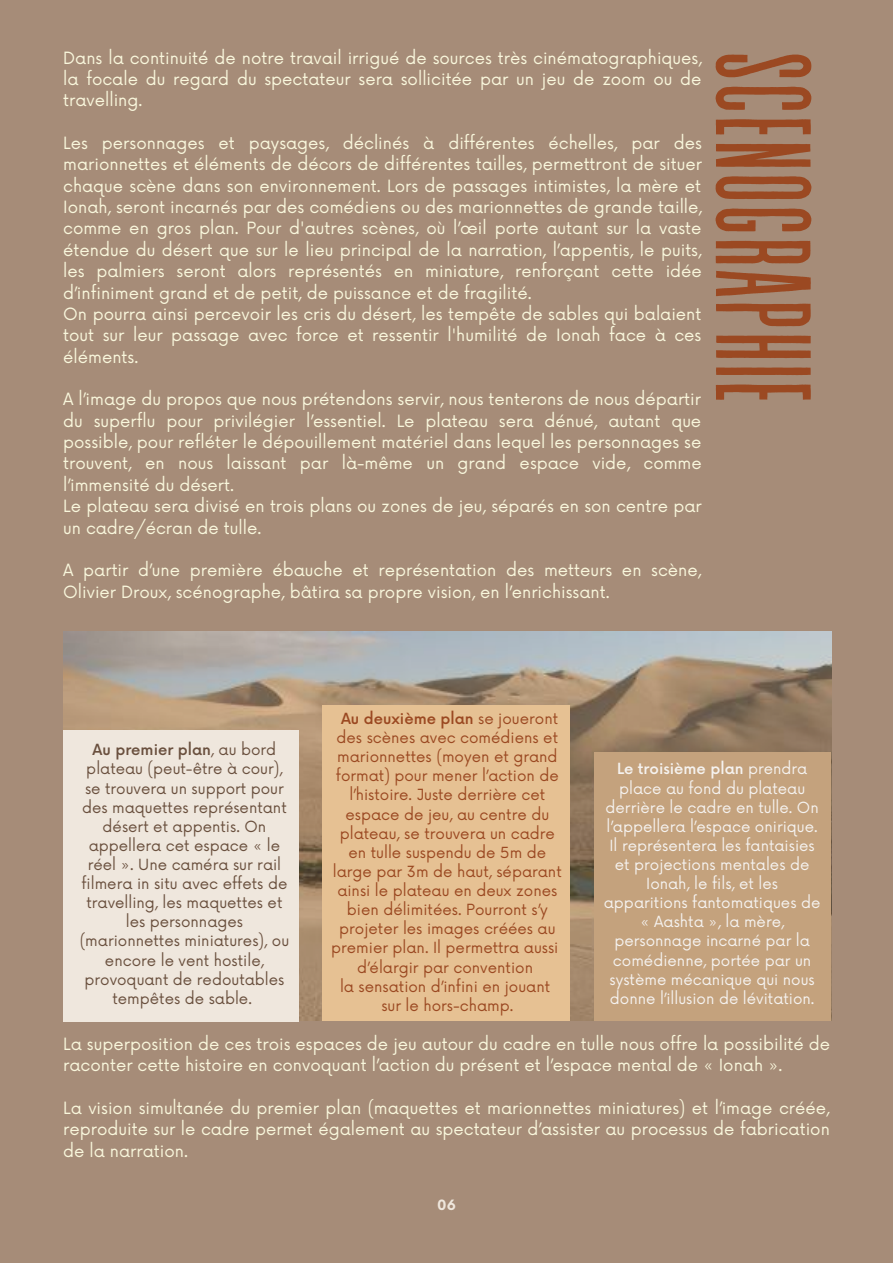
<style>
.page{position:relative;width:893px;height:1264px;background:#fff}
.page>*{position:absolute;margin:0;border:0;box-sizing:border-box;transform-origin:0 0}
.t1{font:135px "Revive 80 Tall";color:#9b4922}
.t2{font:16.5px/21.3px "Now";color:#f9f7dc}
.t3{font:15px/19px "Now";color:#9b4922;text-align:center}
.t4{font:15px/19px "Now";color:#6a503e;text-align:center}
.t5{font:15px/19px "Now";color:#f5f2ef;text-align:center}
.t6{font:700 13.8px "Now";color:#efe7dd}
.s1{font-weight:500}
</style>
<div class="page">
<div style="left:0;top:0;width:892px;height:1262px;background:#a68c78"></div>
<img style="left:63px;top:631px;width:768px;height:389px">
<div style="left:63px;top:729px;width:235px;height:292px;background:#efe7dd"></div>
<div style="left:322px;top:705px;width:247px;height:316px;background:#e6c193"></div>
<div style="left:594px;top:751px;width:236px;height:269px;background:#c4a27d"></div>
<p class="t2" style="left:63px;top:48px;width:640px;text-align:justify">Dans la continuité́ de notre travail irrigué de sources très cinématographiques, la focale du regard du spectateur sera sollicitée par un jeu de zoom ou de travelling.</p>
<p class="t2" style="left:63px;top:133px;width:640px">Les personnages et paysages, déclinés à différentes échelles, par des marionnettes et éléments de décors de différentes tailles, permettront de situer chaque scène dans son environnement. Lors de passages intimistes, la mère et Ionah, seront incarnés par des comédiens ou des marionnettes de grande taille, comme en gros plan. Pour d'autres scènes, où l’œil porte autant sur la vaste étendue du désert que sur le lieu principal de la narration, l’appentis, le puits, les palmiers seront alors représentés en miniature, renforçant cette idée d’infiniment grand et de petit, de puissance et de fragilité.<br>On pourra ainsi percevoir les cris du désert, les tempête de sables qui balaient tout sur leur passage avec force et ressentir l'humilité de Ionah face à ces éléments.</p>
<p class="t2" style="left:63px;top:389px;width:640px">A l’image du propos que nous prétendons servir, nous tenterons de nous départir du superflu pour privilégier l’essentiel. Le plateau sera dénué, autant que possible, pour refléter le dépouillement matériel dans lequel les personnages se trouvent, en nous laissant par là-même un grand espace vide, comme l’immensité du désert.<br>Le plateau sera divisé en trois plans ou zones de jeu, séparés en son centre par un cadre/écran de tulle.</p>
<p class="t2" style="left:63px;top:560px;width:639px">A partir d’une première ébauche et représentation des metteurs en scène,<br>Olivier Droux, scénographe, bâtira sa propre vision, en l’enrichissant.</p>
<h1 class="t1" style="left:832px;top:50px;width:356px;rotate:90deg">SCENOGRAPHIE</h1>
<p class="t3" style="left:331px;top:709px;width:232px"><span class="s1">Au deuxième plan</span> se joueront des scènes avec comédiens et marionnettes (moyen et grand format) pour mener l’action de l’histoire. Juste derrière cet espace de jeu, au centre du plateau, se trouvera un cadre en tulle suspendu de 5m de large par 3m de haut, séparant ainsi le plateau en deux zones bien délimitées. Pourront s’y projeter les images créées au premier plan. Il permettra aussi d’élargir par convention<br>la sensation d’infini en jouant sur le hors-champ.</p>
<p class="t4" style="left:80px;top:741px;width:211px"><span class="s1">Au premier plan</span>, au bord plateau (peut-être à cour), se trouvera un support pour des maquettes représentant désert et appentis. On appellera cet espace « le réel ». Une caméra sur rail filmera in situ avec effets de travelling, les maquettes et les personnages (marionnettes miniatures), ou encore le vent hostile, provoquant de redoutables tempêtes de sable.</p>
<p class="t5" style="left:604px;top:760px;width:218px"><span class="s1">Le troisième plan</span> prendra place au fond du plateau derrière le cadre en tulle. On l’appellera l’espace onirique.<br>Il représentera les fantaisies et projections mentales de<br>Ionah, le fils, et les apparitions fantomatiques de « Aashta », la mère, personnage incarné par la comédienne, portée par un système mécanique qui nous donne l’illusion de lévitation.</p>
<p class="t2" style="left:63px;top:1034px;width:768px">La superposition de ces trois espaces de jeu autour du cadre en tulle nous offre la possibilité de raconter cette histoire en convoquant l’action du présent et l’espace mental de « Ionah ».</p>
<p class="t2" style="left:63px;top:1098px;width:768px;text-align:justify">La vision simultanée du premier plan (maquettes et marionnettes miniatures) et l’image créée, reproduite sur le cadre permet également au spectateur d’assister au processus de fabrication de la narration.</p>
<p class="t6" style="left:437px;top:1197px;width:20px">06</p>
</div>
